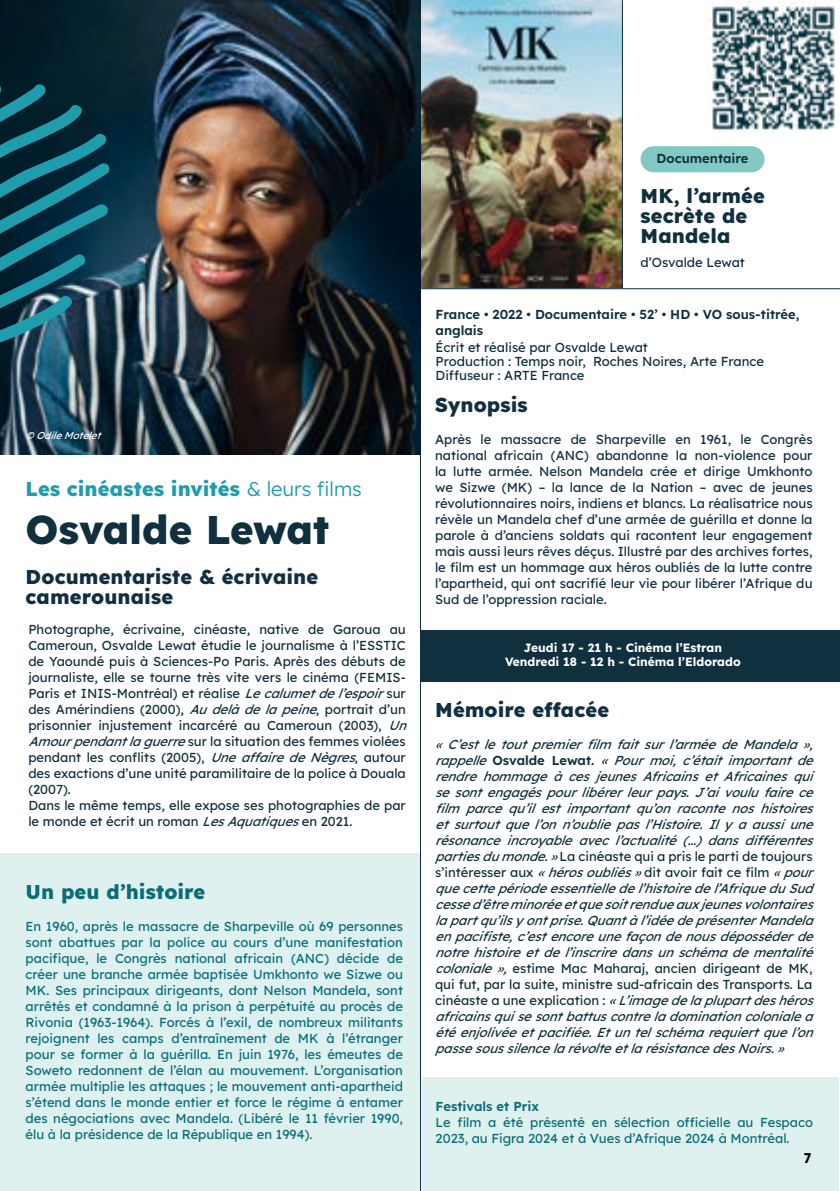
<style>
.page{position:relative;width:840px;height:1191px;background:#fff}
.page>*{position:absolute;margin:0;border:0;box-sizing:border-box;transform-origin:0 0}
.t1{font:800 40px "Lexend";color:#10303f}
.t2{font:800 20px/20px "Lexend";letter-spacing:.005em;color:#10303f}
.t3{font:800 20px "Lexend";letter-spacing:.005em;color:#209dad}
.t4{font:800 20px "Lexend";letter-spacing:.005em;color:#096d78}
.t5{font:700 14px "Lexend";color:#000}
.t6{font:13px/16px "Lexend";color:#10303f}
.t7{font:italic 13px/16px "Lexend";color:#10303f}
.t8{font:13px/16px "Lexend";color:#096d78;text-align:justify}
.t9{font:600 13px/16px "Lexend";color:#10303f}
.t10{font:600 13px "Lexend";color:#096d78}
.t11{font:700 12px/14px "Lexend";color:#fff;text-align:center}
.t12{font:italic 10px "Lexend";color:#fff}
.s1{font-weight:300}
.s2{font-style:italic}
.s3{font-weight:600;font-style:normal}
.s4{font-style:normal}
</style>
<div class="page">
<div style="left:0;top:854px;width:420px;height:337px;background:#def1ef"></div>
<hr style="left:420px;top:0;width:1px;height:1191px;background:#10303f">
<img style="left:421px;top:0;width:200px;height:288px">
<div style="left:421px;top:630px;width:418px;height:51px;background:#10303f"></div>
<hr style="left:621px;top:0;width:1px;height:288px;background:#10303f">
<hr style="left:420px;top:288px;width:419px;height:1px;background:#10303f">
<img style="left:0;top:0;width:421px;height:455px">
<svg style="left:0;top:83px;width:109px;height:262px;background:#144d5e"></svg>
<div style="left:422px;top:1077px;width:416px;height:114px;background:#def1ef"></div>
<img style="left:709px;top:2px;width:126px;height:128px">
<div style="left:640px;top:146px;width:124px;height:26px;background:#82c9c3;border-radius:13px"></div>
<p class="t12" style="left:26px;top:428px;width:81px">©OdileMotelet</p>
<h2 class="t3" style="left:26px;top:475px;width:337px">Les cinéastes invités <span class="s1">&amp; leurs films</span></h2>
<h1 class="t1" style="left:26px;top:500px;width:305px">Osvalde Lewat</h1>
<h2 class="t2" style="left:26px;top:565px;width:294px">Documentariste &amp; écrivaine camerounaise</h2>
<p class="t6" style="left:28px;top:620px;width:385px">Photographe, écrivaine, cinéaste, native de Garoua au Cameroun, Osvalde Lewat étudie le journalisme à l’ESSTIC de Yaoundé puis à Sciences-Po Paris. Après des débuts de journaliste, elle se tourne très vite vers le cinéma (FEMIS-Paris et INIS-Montréal) et réalise <span class="s2">Lecalumetdel’espoir</span>sur des Amérindiens (2000), <span class="s2">Audelàdelapeine</span>, portrait d’un prisonnier injustement incarcéré au Cameroun (2003), <span class="s2">Un Amourpendantlaguerre</span>sur la situation des femmes violées pendant les conflits (2005), <span class="s2">UneaffairedeNègres</span>, autour des exactions d’une unité paramilitaire de la police à Douala (2007).<br>Dans le même temps, elle expose ses photographies de par le monde et écrit un roman <span class="s2">LesAquatiques</span>en 2021.</p>
<h2 class="t4" style="left:26px;top:877px;width:181px">Un peu d’histoire</h2>
<p class="t8" style="left:26px;top:917px;width:379px">En 1960, après le massacre de Sharpeville où 69 personnes sont abattues par la police au cours d’une manifestation pacifique, le Congrès national africain (ANC) décide de créer une branche armée baptisée Umkhonto we Sizwe ou MK. Ses principaux dirigeants, dont Nelson Mandela, sont arrêtés et condamné à la prison à perpétuité au procès de Rivonia (1963-1964). Forcés à l’exil, de nombreux militants rejoignent les camps d’entraînement de MK à l’étranger pour se former à la guérilla. En juin 1976, les émeutes de Soweto redonnent de l’élan au mouvement. L’organisation armée multiplie les attaques ; le mouvement anti-apartheid s’étend dans le monde entier et force le régime à entamer des négociations avec Mandela. (Libéré le 11 février 1990, élu à la présidence de la République en 1994).</p>
<p class="t9" style="left:656px;top:150px;width:93px">Documentaire</p>
<h2 class="t2" style="left:640px;top:184px;width:126px">MK, l’armée secrète de<br>Mandela</h2>
<p class="t6" style="left:640px;top:253px;width:106px">d’Osvalde Lewat</p>
<p class="t9" style="left:435px;top:306px;width:365px">France • 2022 • Documentaire • 52’ • HD • VO sous-titrée, anglais</p>
<p class="t6" style="left:435px;top:339px;width:330px;line-height:14px">Écrit et réalisé par Osvalde Lewat<br>Production : Temps noir, Roches Noires, Arte France<br>Diffuseur : ARTE France</p>
<h2 class="t2" style="left:435px;top:393px;width:94px">Synopsis</h2>
<p class="t6" style="left:435px;top:430px;width:379px;text-align:justify">Après le massacre de Sharpeville en 1961, le Congrès national africain (ANC) abandonne la non-violence pour la lutte armée. Nelson Mandela crée et dirige Umkhonto we Sizwe (MK) – la lance de la Nation – avec de jeunes révolutionnaires noirs, indiens et blancs. La réalisatrice nous révèle un Mandela chef d’une armée de guérilla et donne la parole à d’anciens soldats qui racontent leur engagement mais aussi leurs rêves déçus. Illustré par des archives fortes, le film est un hommage aux héros oubliés de la lutte contre l’apartheid, qui ont sacrifié leur vie pour libérer l’Afrique du Sud de l’oppression raciale.</p>
<p class="t11" style="left:505px;top:640px;width:237px">Jeudi 17 - 21 h - Cinéma l’Estran<br>Vendredi 18 - 12 h - Cinéma l’Eldorado</p>
<h2 class="t2" style="left:435px;top:698px;width:175px">Mémoire effacée</h2>
<p class="t7" style="left:435px;top:735px;width:385px">«C’estletoutpremierfilm faitsurl’arméedeMandela», rappelle<span class="s3">O s v a l d e L e w a t .</span> «Pourmoi,c’étaitimportantde rendrehommageàcesjeunesAfricainsetAfricainesqui sesontengagéspourlibérerleurpays.J’aivoulufairece film parcequ’ilestimportantqu’onracontenoshistoires etsurtoutquel’onn’oubliepasl’Histoire.Ilyaaussiune résonanceincroyableavecl’actualité(...)dansdifférentes partiesdumonde.»<span class="s4">La cinéaste qui a pris le parti de toujours s’intéresser aux</span> «hérosoubliés»<span class="s4">dit avoir fait ce film</span> «pour quecettepériodeessentielledel’histoiredel’AfriqueduSud cessed’êtreminoréeetquesoitrendueauxjeunesvolontaires lapartqu’ilsyontprise.Quantàl’idéedeprésenterMandela enpacifiste,c’estencoreunefaçondenousdéposséderde notrehistoireetdel’inscriredansunschémadementalité coloniale»,<span class="s4">estime Mac Maharaj, ancien dirigeant de MK, qui fut, par la suite, ministre sud-africain des Transports. La c i n é a s t e a u n e e x p l i c a t i o n :</span> «L’imagedelaplupartdeshéros africainsquisesontbattuscontreladominationcolonialea étéenjolivéeetpacifiée.Etuntelschémarequiertquel’on passesoussilencelarévolteetlarésistancedesNoirs.»</p>
<p class="t10" style="left:435px;top:1097px;width:105px">Festivals et Prix</p>
<p class="t8" style="left:435px;top:1113px;width:379px">Le film a été présenté en sélection officielle au Fespaco<br>2023, au Figra 2024 et à Vues d’Afrique 2024 à Montréal.</p>
<p class="t5" style="left:803px;top:1147px;width:9px">7</p>
</div>
